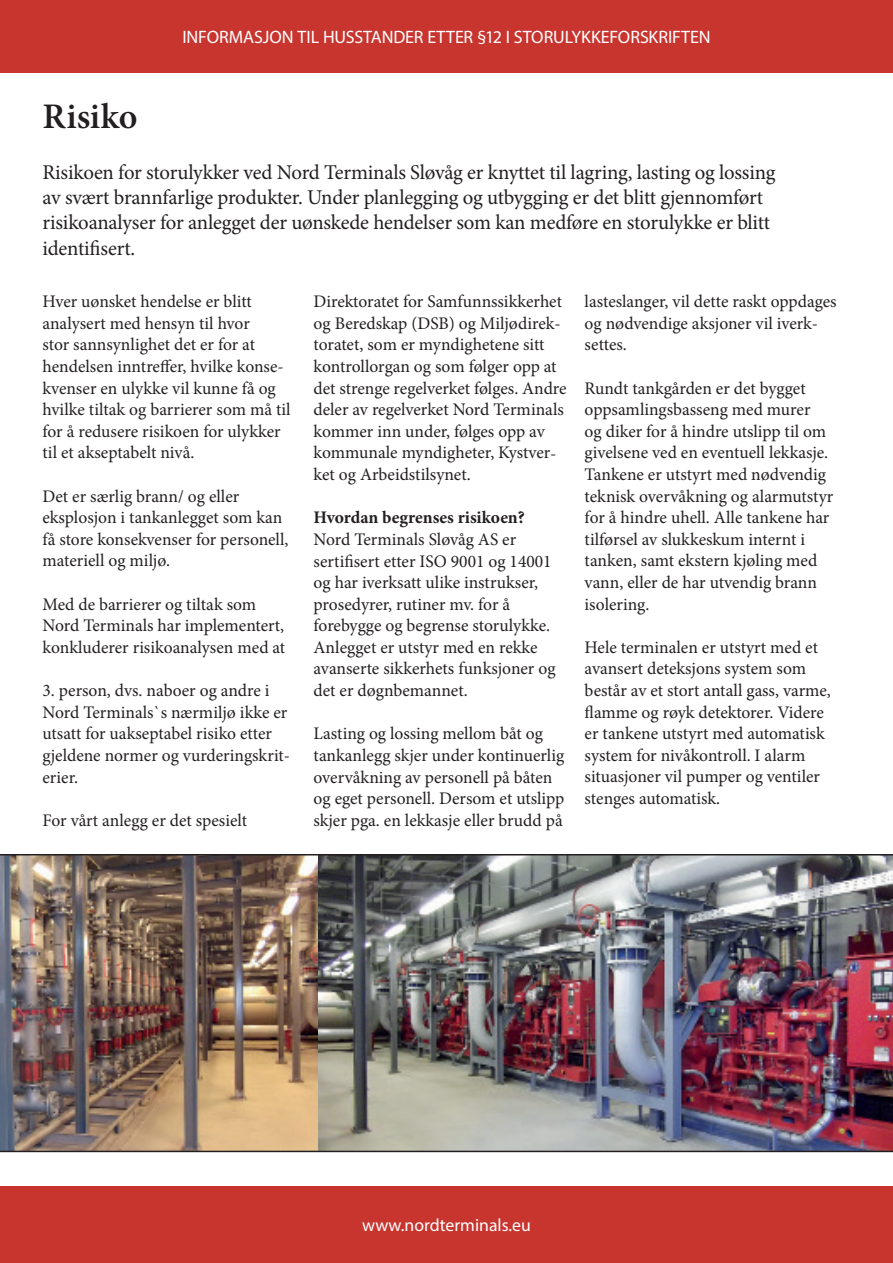
<style>
.page{position:relative;width:893px;height:1263px;background:#fff}
.page>*{position:absolute;margin:0;border:0;box-sizing:border-box;transform-origin:0 0}
.t1{font:600 36px "Minion Pro";letter-spacing:-.005em;color:#231f20}
.t2{font:21px/25.2px "Minion Pro";letter-spacing:-.01em;color:#231f20}
.t3{font:18px "Myriad Pro";letter-spacing:-.005em;color:#fff}
.t4{font:17.7px/21.6px "Minion Pro";color:#231f20}
.t5{font:700 17.7px "Minion Pro";color:#231f20}
.t6{font:17.7px "Myriad Pro";color:#fff}
</style>
<div class="page">
<img style="left:0;top:855px;width:319px;height:296px">
<img style="left:319px;top:855px;width:574px;height:296px">
<hr style="left:0;top:854px;width:893px;height:1px;background:#231f20">
<hr style="left:0;top:1151px;width:893px;height:1px;background:#231f20">
<div style="left:0;top:0;width:893px;height:72px;background:#c8352f"></div>
<div style="left:0;top:1186px;width:893px;height:77px;background:#c8352f"></div>
<p class="t3" style="left:182px;top:26px;width:530px">INFORMASJON TIL HUSSTANDER ETTER §12 I STORULYKKEFORSKRIFTEN</p>
<h1 class="t1" style="left:43px;top:92px;width:96px">Risiko</h1>
<p class="t2" style="left:43px;top:160px;width:734px">Risikoen for storulykker ved Nord Terminals Sløvåg er knyttet til lagring, lasting og lossing av svært brannfarlige produkter. Under planlegging og utbygging er det blitt gjennomført risikoanalyser for anlegget der uønskede hendelser som kan medføre en storulykke er blitt identifisert.</p>
<p class="t4" style="left:43px;top:291px;width:250px">Hver uønsket hendelse er blitt analysert med hensyn til hvor<br>stor sannsynlighet det er for at hendelsen inntreffer, hvilke konse&shy;kvenser en ulykke vil kunne få og hvilke tiltak og barrierer som må til for å redusere risikoen for ulykker til et akseptabelt nivå.</p>
<p class="t4" style="left:43px;top:485px;width:247px">Det er særlig brann/ og eller eksplosjon i tankanlegget som kan få store konsekvenser for personell, materiell og miljø.</p>
<p class="t4" style="left:43px;top:593px;width:244px">Med de barrierer og tiltak som<br>Nord Terminals har implementert, konkluderer risikoanalysen med at</p>
<p class="t4" style="left:43px;top:680px;width:249px">3. person, dvs. naboer og andre i<br>Nord Terminals`s nærmiljø ikke er utsatt for uakseptabel risiko etter gjeldene normer og vurderingskrit&shy;erier.</p>
<p class="t4" style="left:43px;top:809px;width:206px">For vårt anlegg er det spesielt</p>
<p class="t4" style="left:585px;top:291px;width:253px">lasteslanger, vil dette raskt oppdages og nødvendige aksjoner vil iverk&shy;settes.</p>
<p class="t4" style="left:585px;top:377px;width:250px">Rundt tankgården er det bygget oppsamlingsbasseng med murer<br>og diker for å hindre utslipp til om givelsene ved en eventuell lekkasje.<br>Tankene er utstyrt med nødvendig teknisk overvåkning og alarmutstyr for å hindre uhell. Alle tankene har tilførsel av slukkeskum internt i tanken, samt ekstern kjøling med vann, eller de har utvendig brann isolering.</p>
<p class="t4" style="left:585px;top:636px;width:248px">Hele terminalen er utstyrt med et avansert deteksjons system som består av et stort antall gass, varme, flamme og røyk detektorer. Videre er tankene utstyrt med automatisk system for nivåkontroll. I alarm situasjoner vil pumper og ventiler stenges automatisk.</p>
<p class="t4" style="left:314px;top:291px;width:255px">Direktoratet for Samfunnssikkerhet og Beredskap (DSB) og Miljødirek&shy;toratet, som er myndighetene sitt kontrollorgan og som følger opp at det strenge regelverket følges. Andre deler av regelverket Nord Terminals kommer inn under, følges opp av kommunale myndigheter, Kystver&shy;ket og Arbeidstilsynet.</p>
<p class="t5" style="left:314px;top:505px;width:213px">Hvordan begrenses risikoen?</p>
<p class="t4" style="left:314px;top:528px;width:243px">Nord Terminals Sløvåg AS er sertifisert etter ISO 9001 og 14001 og har iverksatt ulike instrukser, prosedyrer, rutiner mv. for å forebygge og begrense storulykke.<br>Anlegget er utstyr med en rekke avanserte sikkerhets funksjoner og det er døgnbemannet.</p>
<p class="t4" style="left:314px;top:723px;width:252px">Lasting og lossing mellom båt og tankanlegg skjer under kontinuerlig overvåkning av personell på båten og eget personell. Dersom et utslipp skjer pga. en lekkasje eller brudd på</p>
<p class="t6" style="left:362px;top:1214px;width:170px">www.nordterminals.eu</p>
</div>
